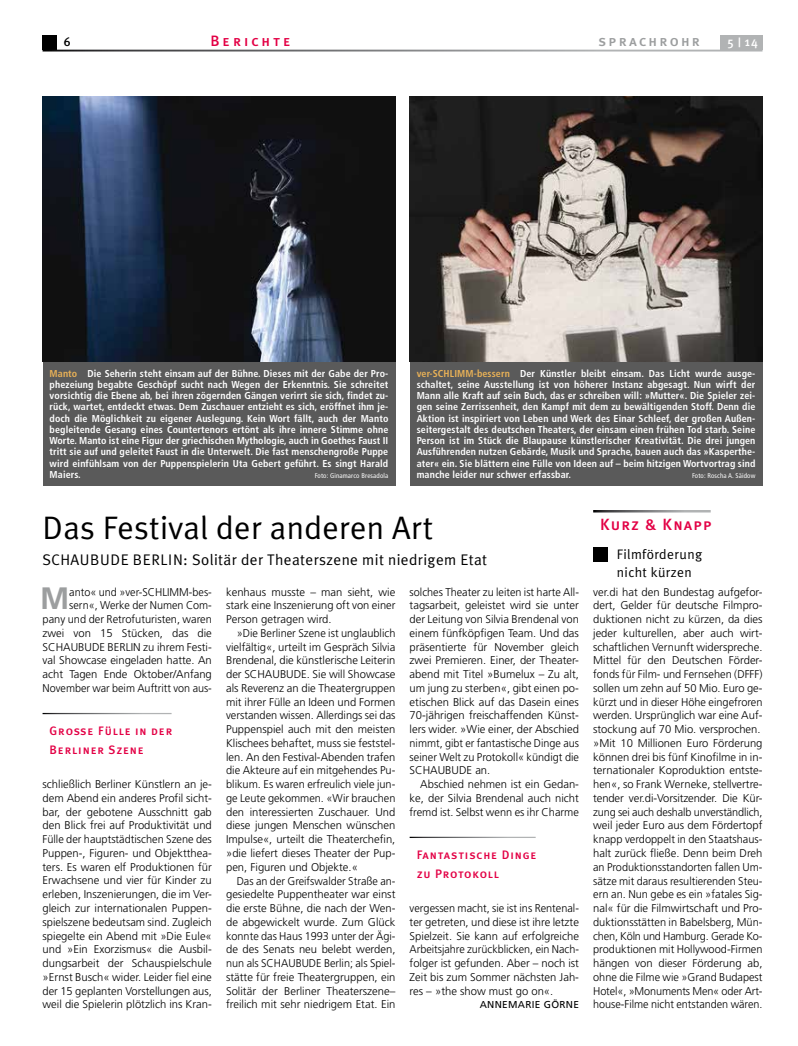
<style>
.page{position:relative;width:798px;height:1046px;background:#fff}
.page>*{position:absolute;margin:0;border:0;box-sizing:border-box;transform-origin:0 0}
.t1{font:32.5px "Meta Plus Normal";letter-spacing:.01em;color:#000}
.t2{font:700 31px "Frutiger";color:#9c9e9f}
.t3{font:16.25px "Meta Plus Medium Caps";letter-spacing:.07em;color:#e30045}
.t4{font:15.38px "Meta Plus Normal";letter-spacing:.025em;color:#000}
.t5{font:15px "Meta Plus Medium Caps";letter-spacing:.15em;color:#9c9e9f}
.t6{font:15px "Meta Plus Medium Caps";letter-spacing:.2em;color:#e30045}
.t7{font:13.75px/17.5px "Meta Plus Normal";letter-spacing:.025em;color:#000}
.t8{font:500 12.5px "Meta Plus";color:#fff}
.t9{font:12.5px "Meta Plus Medium Caps";color:#000}
.t10{font:12.25px/18.8px "Meta Plus Medium Caps";letter-spacing:.07em;color:#e30045}
.t11{font:300 11.25px/13.8px "Frutiger";color:#000;text-align:justify}
.t12{font:700 condensed 10px/11.2px "Frutiger";letter-spacing:.01em;color:#fff;text-align:justify}
.t13{font:10px "Frutiger";letter-spacing:.03em;color:#000}
.t14{font:condensed 6.88px "Frutiger";letter-spacing:.02em;color:#fff}
.s1{color:#ebb358}
</style>
<div class="page">
<div style="left:719px;top:35px;width:43px;height:15px;background:#b1b3b4"></div>
<div style="left:43px;top:35px;width:14px;height:15px;background:#000"></div>
<img style="left:409px;top:96px;width:353px;height:265px">
<img style="left:43px;top:97px;width:352px;height:264px">
<div style="left:409px;top:361px;width:353px;height:124px;background:#5a5a5a"></div>
<div style="left:43px;top:361px;width:352px;height:124px;background:#5a5a5a"></div>
<div style="left:593px;top:547px;width:14px;height:15px;background:#000"></div>
<h3 class="t6" style="left:210px;top:32px;width:81px">Berichte</h3>
<p class="t9" style="left:64px;top:35px;width:8px">6</p>
<h3 class="t5" style="left:598px;top:32px;width:103px">sprachrohr</h3>
<p class="t8" style="left:727px;top:35px;width:32px">5 | 14</p>
<p class="t12" style="left:50px;top:367px;width:340px;text-align:left"><span class="s1">Manto</span> Die Seherin steht einsam auf der Bühne. Dieses mit der Gabe der Pro&shy;phezeiung begabte Geschöpf sucht nach Wegen der Erkenntnis. Sie schreitet vorsichtig die Ebene ab, bei ihren zögernden Gängen verirrt sie sich, findet zu&shy;rück, wartet, entdeckt etwas. Dem Zuschauer entzieht es sich, eröffnet ihm je&shy;doch die Möglichkeit zu eigener Auslegung. Kein Wort fällt, auch der Manto begleitende Gesang eines Countertenors ertönt als ihre innere Stimme ohne Worte. Manto ist eine Figur der griechischen Mythologie, auch in Goethes Faust II tritt sie auf und geleitet Faust in die Unterwelt. Die fast menschengroße Puppe wird einfühlsam von der Puppenspielerin Uta Gebert geführt. Es singt Harald Maiers.</p>
<p class="t14" style="left:315px;top:471px;width:75px">Foto: Ginamarco Bresadola</p>
<p class="t12" style="left:416px;top:367px;width:340px"><span class="s1">ver-SCHLIMM-bessern</span> Der Künstler bleibt einsam. Das Licht wurde ausge&shy;schaltet, seine Ausstellung ist von höherer Instanz abgesagt. Nun wirft der Mann alle Kraft auf sein Buch, das er schreiben will: »Mutter«. Die Spieler zei&shy;gen seine Zerrissenheit, den Kampf mit dem zu bewältigenden Stoff. Denn die Aktion ist inspiriert von Leben und Werk des Einar Schleef, der großen Außen&shy;seitergestalt des deutschen Theaters, der einsam einen frühen Tod starb. Seine Person ist im Stück die Blaupause künstlerischer Kreativität. Die drei jungen Ausführenden nutzen Gebärde, Musik und Sprache, bauen auch das »Kasperthe&shy;ater« ein. Sie blättern eine Fülle von Ideen auf – beim hitzigen Wortvortrag sind manche leider nur schwer erfassbar.</p>
<p class="t14" style="left:691px;top:471px;width:65px">Foto: Roscha A. Säidow</p>
<h1 class="t1" style="left:43px;top:508px;width:392px">Das Festival der anderen Art</h1>
<h3 class="t4" style="left:43px;top:551px;width:29px">Schaubude</h3>
<h3 class="t4" style="left:133px;top:551px;width:19px">Berlin</h3>
<h3 class="t4" style="left:183px;top:551px;width:305px">: Solitär der Theaterszene mit niedrigem Etat</h3>
<p class="t11" style="left:43px;top:584px;width:171px;text-align:right">anto« und »ver-SCHLIMM-bes&shy;sern«, Werke der Numen Com-<br>pany und der Retrofuturisten, waren zwei von 15 Stücken, das die<br>SCHAUBUDE BERLIN zu ihrem Festi&shy;val Showcase eingeladen hatte. An acht Tagen Ende Oktober/Anfang<br>November war beim Auftritt von aus-</p>
<h2 class="t2" style="left:40px;top:580px;width:31px">M</h2>
<p class="t10" style="left:50px;top:721px;width:124px">Große Fülle in der<br>Berliner Szene</p>
<p class="t11" style="left:43px;top:777px;width:171px">schließlich Berliner Künstlern an je&shy;dem Abend ein anderes Profil sicht&shy;bar, der gebotene Ausschnitt gab den Blick frei auf Produktivität und Fülle der hauptstädtischen Szene des Puppen-, Figuren- und Objektthea&shy;ters. Es waren elf Produktionen für Erwachsene und vier für Kinder zu erleben, Inszenierungen, die im Ver&shy;gleich zur internationalen Puppen&shy;spielszene bedeutsam sind. Zugleich spiegelte ein Abend mit »Die Eule« und »Ein Exorzismus« die Ausbil&shy;dungsarbeit der Schauspielschule »Ernst Busch« wider. Leider fiel eine der 15 geplanten Vorstellungen aus, weil die Spielerin plötzlich ins Kran-</p>
<p class="t11" style="left:226px;top:584px;width:171px">kenhaus musste – man sieht, wie stark eine Inszenierung oft von einer Person getragen wird.</p>
<p class="t11" style="left:226px;top:626px;width:171px;text-indent:11px">»Die Berliner Szene ist unglaublich vielfältig«, urteilt im Gespräch Silvia Brendenal, die künstlerische Leiterin der SCHAUBUDE. Sie will Showcase als Reverenz an die Theatergruppen mit ihrer Fülle an Ideen und Formen verstanden wissen. Allerdings sei das Puppenspiel auch mit den meisten Klischees behaftet, muss sie feststel&shy;len. An den Festival-Abenden trafen die Akteure auf ein mitgehendes Pu&shy;blikum. Es waren erfreulich viele jun&shy;ge Leute gekommen. «Wir brauchen den interessierten Zuschauer. Und diese jungen Menschen wünschen Impulse«, urteilt die Theaterchefin, »die liefert dieses Theater der Pup&shy;pen, Figuren und Objekte.«</p>
<p class="t11" style="left:226px;top:873px;width:171px;text-indent:11px">Das an der Greifswalder Straße an&shy;gesiedelte Puppentheater war einst die erste Bühne, die nach der Wen&shy;de abgewickelt wurde. Zum Glück konnte das Haus 1993 unter der Ägi&shy;de des Senats neu belebt werden, nun als SCHAUBUDE Berlin; als Spiel&shy;stätte für freie Theatergruppen, ein Solitär der Berliner Theaterszene– freilich mit sehr niedrigem Etat. Ein</p>
<p class="t11" style="left:409px;top:584px;width:171px">solches Theater zu leiten ist harte All&shy;tagsarbeit, geleistet wird sie unter der Leitung von Silvia Brendenal von einem fünfköpfigen Team. Und das präsentierte für November gleich zwei Premieren. Einer, der Theater&shy;abend mit Titel »Bumelux – Zu alt, um jung zu sterben«, gibt einen po&shy;etischen Blick auf das Dasein eines 70-jährigen freischaffenden Künst&shy;lers wider. »Wie einer, der Abschied nimmt, gibt er fantastische Dinge aus seiner Welt zu Protokoll« kündigt die Schaubude</p>
<p class="t11" style="left:475px;top:763px;width:17px">an.</p>
<p class="t11" style="left:420px;top:777px;width:160px">Abschied nehmen ist ein Gedan-</p>
<p class="t11" style="left:409px;top:791px;width:171px">ke, der Silvia Brendenal auch nicht</p>
<p class="t11" style="left:409px;top:804px;width:171px">fremd ist. Selbst wenn es ihr Charme</p>
<p class="t10" style="left:416px;top:845px;width:121px">Fantastische Dinge zu Protokoll</p>
<p class="t11" style="left:409px;top:901px;width:171px">vergessen macht, sie ist ins Rentenal&shy;ter getreten, und diese ist ihre letzte Spielzeit. Sie kann auf erfolgreiche Arbeitsjahre zurückblicken, ein Nach&shy;folger ist gefunden. Aber – noch ist Zeit bis zum Sommer nächsten Jah&shy;res – »the show must go on«.</p>
<p class="t13" style="left:479px;top:998px;width:99px">ANNEMARIE GÖRNE</p>
<h3 class="t3" style="left:600px;top:515px;width:113px">Kurz &amp; Knapp</h3>
<p class="t7" style="left:616px;top:545px;width:87px">Filmförderung nicht kürzen</p>
<p class="t11" style="left:593px;top:584px;width:171px;text-align:left">ver.di hat den Bundestag aufgefor&shy;dert, Gelder für deutsche Filmpro&shy;duktionen nicht zu kürzen, da dies jeder kulturellen, aber auch wirt&shy;schaftlichen Vernunft widerspreche.<br>Mittel für den Deutschen Förder&shy;fonds für Film- und Fernsehen (DFFF) sollen um zehn auf 50 Mio. Euro ge&shy;kürzt und in dieser Höhe eingefroren werden. Ursprünglich war eine Auf&shy;stockung auf 70 Mio. versprochen. »Mit 10 Millionen Euro Förderung können drei bis fünf Kinofilme in in&shy;ternationaler Koproduktion entste&shy;hen«, so Frank Werneke, stellvertre&shy;tender ver.di-Vorsitzender. Die Kür&shy;zung sei auch deshalb unverständlich, weil jeder Euro aus dem Fördertopf knapp verdoppelt in den Staatshaus&shy;halt zurück fließe. Denn beim Dreh an Produktionsstandorten fallen Um&shy;sätze mit daraus resultierenden Steu&shy;ern an. Nun gebe es ein »fatales Sig&shy;nal« für die Filmwirtschaft und Pro&shy;duktionsstätten in Babelsberg, Mün&shy;chen, Köln und Hamburg. Gerade Ko&shy;produktionen mit Hollywood-Firmen hängen von dieser Förderung ab, ohne die Filme wie »Grand Budapest Hotel«, »Monuments Men« oder Art&shy;house-Filme nicht entstanden wären.</p>
</div>
